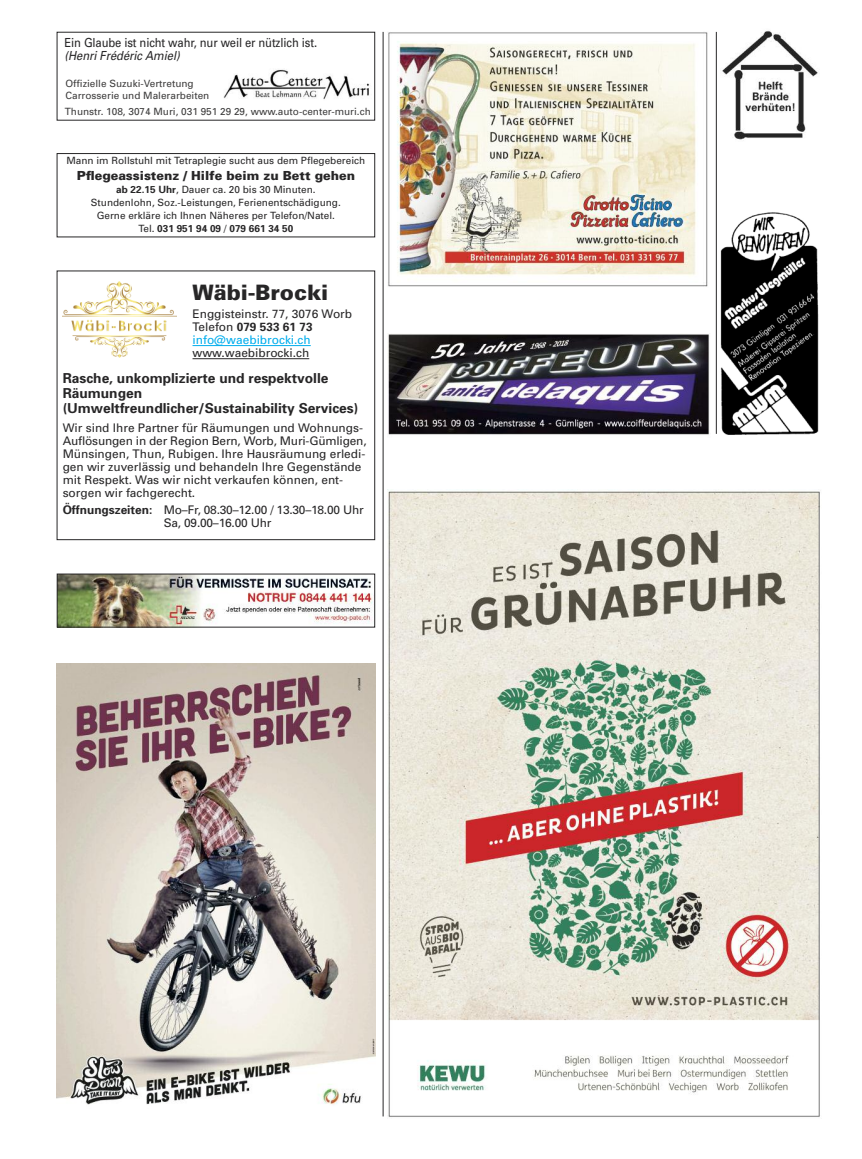
<style>
.page{position:relative;width:862px;height:1159px;background:#fff}
.page>*{position:absolute;margin:0;border:0;box-sizing:border-box;transform-origin:0 0}
.t1{font:900 21.25px "Univers";color:#272627}
.t2{font:700 13.75px/15px "Univers";color:#272627}
.t3{font:12.5px "Univers";letter-spacing:-.01em;color:#272627;scale:.9 1}
.t4{font:900 12.5px "Univers";color:#272627}
.t5{font:italic 12.5px "Univers";letter-spacing:-.005em;color:#272627;scale:.9 1}
.t6{font:11.88px/13.1px "Univers";color:#272627}
.t7{font:10px/13px "Univers";color:#272627;text-align:center}
.t8{font:10px/11.2px "Univers";color:#3d3c3c}
.s1{font-weight:700}
.s2{color:#00aded}
</style>
<div class="page">
<img style="left:223px;top:69px;width:146px;height:31px">
<hr style="left:382px;top:32px;width:1px;height:1084px;background:#272627">
<hr style="left:715px;top:32px;width:1px;height:402px;background:#272627">
<img style="left:62px;top:282px;width:114px;height:75px">
<div style="left:57px;top:271px;width:318px;height:269px;border:1px solid #272627"></div>
<hr style="left:192px;top:345px;width:118px;height:1px;background:#00aded">
<hr style="left:192px;top:358px;width:117px;height:1px;background:#272627">
<img style="left:388px;top:32px;width:320px;height:255px">
<img style="left:388px;top:334px;width:322px;height:101px">
<div style="left:57px;top:153px;width:318px;height:84px;border:1px solid #272627"></div>
<img style="left:720px;top:212px;width:99px;height:223px">
<img style="left:388px;top:491px;width:432px;height:626px">
<img style="left:57px;top:664px;width:318px;height:441px">
<img style="left:59px;top:576px;width:314px;height:49px">
<div style="left:57px;top:574px;width:318px;height:53px;border:1px solid #272627"></div>
<img style="left:722px;top:30px;width:96px;height:110px">
<p class="t3" style="left:64px;top:38px;width:282px">Ein Glaube ist nicht wahr, nur weil er nützlich ist.</p>
<p class="t5" style="left:64px;top:51px;width:129px">(Henri Frédéric Amiel)</p>
<p class="t8" style="left:65px;top:79px;width:145px">Offizielle Suzuki-Vertretung<br>Carrosserie und Malerarbeiten</p>
<p class="t8" style="left:65px;top:107px;width:307px">Thunstr. 108, 3074 Muri, 031 951 29 29, www.auto-center-muri.ch</p>
<p class="t7" style="left:66px;top:155px;width:300px">Mann im Rollstuhl mit Tetraplegie sucht aus dem Pflegebereich</p>
<p class="t4" style="left:77px;top:171px;width:280px">Pflegeassistenz / Hilfe beim zu Bett gehen</p>
<p class="t7" style="left:91px;top:184px;width:251px"><span class="s1">ab 22.15 Uhr</span>, Dauer ca. 20 bis 30 Minuten.<br>Stundenlohn, Soz.-Leistungen, Ferienentschädigung.<br>Gerne erkläre ich Ihnen Näheres per Telefon/Natel.<br>Tel. <span class="s1">031 951 94 09</span> / <span class="s1">079 661 34 50</span></p>
<h1 class="t1" style="left:192px;top:284px;width:137px">Wäbi-Brocki</h1>
<p class="t6" style="left:192px;top:308px;width:161px">Enggisteinstr. 77, 3076 Worb<br>Telefon <span class="s1">079 533 61 73 </span><span class="s2">info@waebibrocki.ch</span></p>
<p class="t6" style="left:192px;top:348px;width:118px">www.waebibrocki.ch</p>
<p class="t2" style="left:63px;top:372px;width:297px">Rasche, unkomplizierte und respektvolle<br>Räumungen (Umweltfreundlicher/Sustainability Services)</p>
<p class="t6" style="left:63px;top:422px;width:305px">Wir sind Ihre Partner für Räumungen und Wohnungs-Auflösungen in der Region Bern, Worb, Muri-Gümligen, Münsingen, Thun, Rubigen. Ihre Hausräumung erledi&shy;gen wir zuverlässig und behandeln Ihre Gegenstände mit Respekt. Was wir nicht verkaufen können, ent&shy;sorgen wir fachgerecht.</p>
<p class="t6" style="left:164px;top:504px;width:201px;text-indent:-101px"><span class="s1">Öffnungszeiten:</span> Mo–Fr, 08.30–12.00 / 13.30–18.00 Uhr<br>Sa, 09.00–16.00 Uhr</p>
</div>
